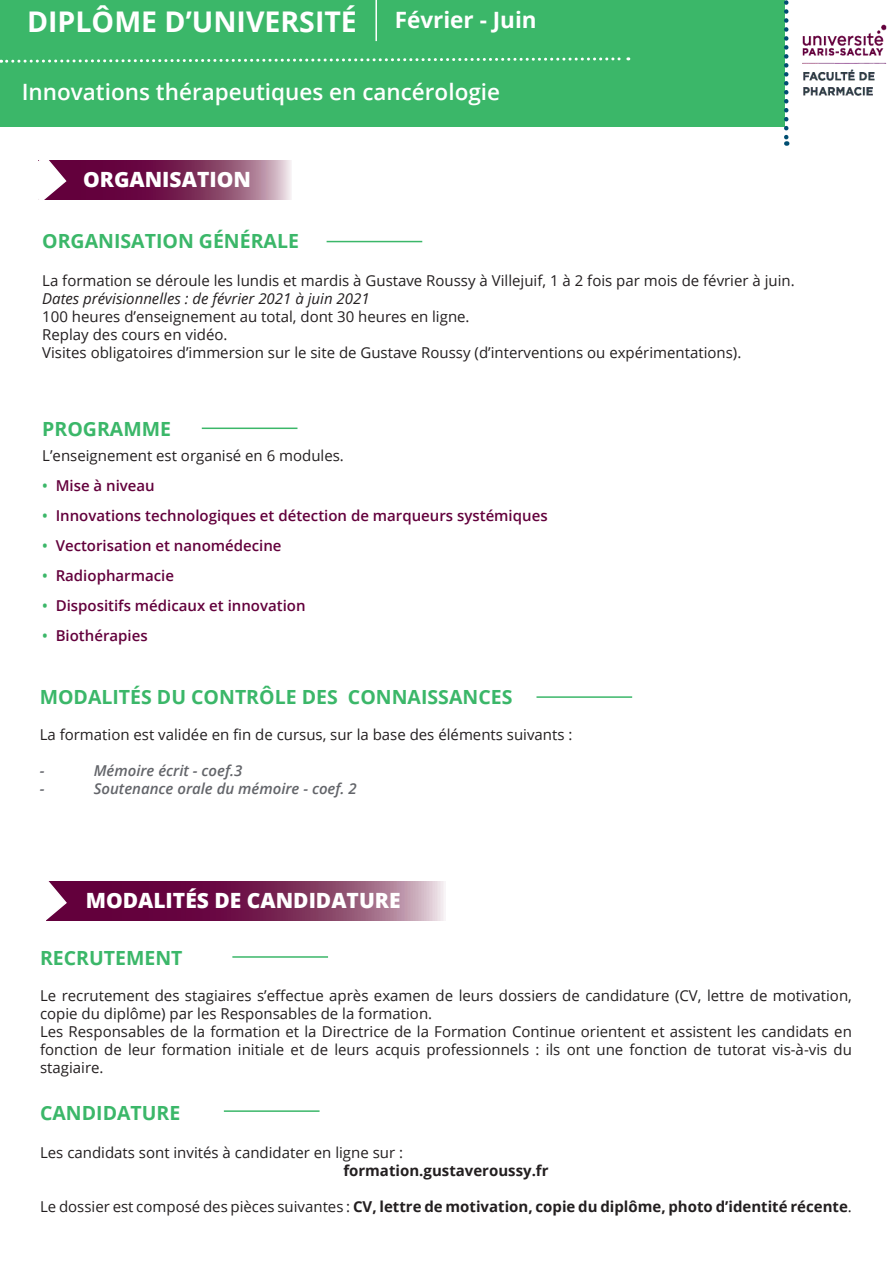
<style>
.page{position:relative;width:893px;height:1263px;background:#fff}
.page>*{position:absolute;margin:0;border:0;box-sizing:border-box;transform-origin:0 0}
.t1{font:700 28.5px "Open Sans";color:#fff}
.t2{font:600 22.5px "Open Sans";color:#fff}
.t3{font:700 22.5px "Open Sans";color:#fff}
.t4{font:800 21px "Open Sans";color:#fff}
.t5{font:700 19.5px "Open Sans";color:#3bb769}
.t6{font:15px/18px "Open Sans";color:#231f20}
.t7{font:600 15px "Open Sans";color:#63003c}
.t8{font:700 15px "Open Sans";color:#231f20}
.t9{font:italic 600 15px "Open Sans";color:#63656a}
.t10{font:italic 15px "Open Sans";color:#231f20}
.s1{color:#3bb769}
.s2{font-weight:400}
</style>
<div class="page">
<hr style="left:327px;top:241px;width:95px;height:1px;background:#3bb769">
<hr style="left:202px;top:428px;width:95px;height:1px;background:#3bb769">
<hr style="left:536px;top:696px;width:96px;height:2px;background:#3bb769">
<div style="left:0;top:0;width:784px;height:126px;background:#3bb769"></div>
<svg style="left:784px;top:0;width:4px;height:146px"></svg>
<svg style="left:1px;top:57px;width:628px;height:6px"></svg>
<hr style="left:375px;top:0;width:2px;height:41px;background:#fff">
<img style="left:802px;top:24px;width:85px;height:72px">
<svg style="left:68px;top:161px;width:223px;height:39px;background:#843963"></svg>
<svg style="left:38px;top:160px;width:30px;height:40px"></svg>
<svg style="left:68px;top:881px;width:376px;height:39px;background:#813461"></svg>
<svg style="left:46px;top:881px;width:22px;height:40px"></svg>
<hr style="left:232px;top:956px;width:96px;height:2px;background:#3bb769">
<hr style="left:224px;top:1110px;width:96px;height:2px;background:#3bb769">
<p class="t1" style="left:27px;top:2px;width:331px">DIPLÔME D’UNIVERSITÉ</p>
<p class="t3" style="left:395px;top:4px;width:143px">Février - Juin</p>
<p class="t2" style="left:22px;top:76px;width:480px">Innovations thérapeutiques en cancérologie</p>
<p class="t4" style="left:83px;top:163px;width:169px">ORGANISATION</p>
<p class="t5" style="left:42px;top:227px;width:258px">ORGANISATION GÉNÉRALE</p>
<p class="t6" style="left:42px;top:271px;width:754px">La formation se déroule les lundis et mardis à Gustave Roussy à Villejuif, 1 à 2 fois par mois de février à juin.</p>
<p class="t10" style="left:42px;top:288px;width:329px">Dates prévisionnelles : de février 2021 à juin 2021</p>
<p class="t6" style="left:42px;top:307px;width:429px">100 heures d’enseignement au total, dont 30 heures en ligne.</p>
<p class="t6" style="left:42px;top:325px;width:187px">Replay des cours en vidéo.</p>
<p class="t6" style="left:42px;top:343px;width:701px">Visites obligatoires d’immersion sur le site de Gustave Roussy (d’interventions ou expérimentations).</p>
<p class="t5" style="left:42px;top:415px;width:130px">PROGRAMME</p>
<p class="t6" style="left:42px;top:446px;width:303px">L’enseignement est organisé en 6 modules.</p>
<p class="t7" style="left:42px;top:475px;width:114px"><span class="s1">•</span> Mise à niveau</p>
<p class="t7" style="left:42px;top:505px;width:507px"><span class="s1">•</span> Innovations technologiques et détection de marqueurs systémiques</p>
<p class="t7" style="left:42px;top:535px;width:241px"><span class="s1">•</span> Vectorisation et nanomédecine</p>
<p class="t7" style="left:42px;top:565px;width:133px"><span class="s1">•</span> Radiopharmacie</p>
<p class="t7" style="left:42px;top:595px;width:265px"><span class="s1">•</span> Dispositifs médicaux et innovation</p>
<p class="t7" style="left:42px;top:625px;width:107px"><span class="s1">•</span> Biothérapies</p>
<p class="t5" style="left:40px;top:683px;width:474px">MODALITÉS DU CONTRÔLE DES CONNAISSANCES</p>
<p class="t6" style="left:40px;top:725px;width:534px">La formation est validée en fin de cursus, sur la base des éléments suivants :</p>
<p class="t9" style="left:40px;top:760px;width:6px">-</p>
<p class="t9" style="left:94px;top:760px;width:150px">Mémoire écrit - coef.3</p>
<p class="t9" style="left:40px;top:778px;width:6px">-</p>
<p class="t9" style="left:94px;top:778px;width:265px">Soutenance orale du mémoire - coef. 2</p>
<p class="t4" style="left:86px;top:884px;width:316px">MODALITÉS DE CANDIDATURE</p>
<p class="t5" style="left:40px;top:944px;width:144px">RECRUTEMENT</p>
<p class="t6" style="left:40px;top:986px;width:813px">Le recrutement des stagiaires s’effectue après examen de leurs dossiers de candidature (CV, lettre de motivation, copie du diplôme) par les Responsables de la formation.</p>
<p class="t6" style="left:40px;top:1022px;width:813px;text-align:justify">Les Responsables de la formation et la Directrice de la Formation Continue orientent et assistent les candidats en fonction de leur formation initiale et de leurs acquis professionnels : ils ont une fonction de tutorat vis-à-vis du stagiaire.</p>
<p class="t5" style="left:40px;top:1099px;width:142px">CANDIDATURE</p>
<p class="t6" style="left:40px;top:1143px;width:364px">Les candidats sont invités à candidater en ligne sur :</p>
<p class="t8" style="left:343px;top:1159px;width:207px">formation.gustaveroussy.fr</p>
<p class="t8" style="left:40px;top:1195px;width:813px"><span class="s2">Le dossier est composé des pièces suivantes :</span> CV, lettre de motivation, copie du diplôme, photo d’identité récente<span class="s2">.</span></p>
</div>
